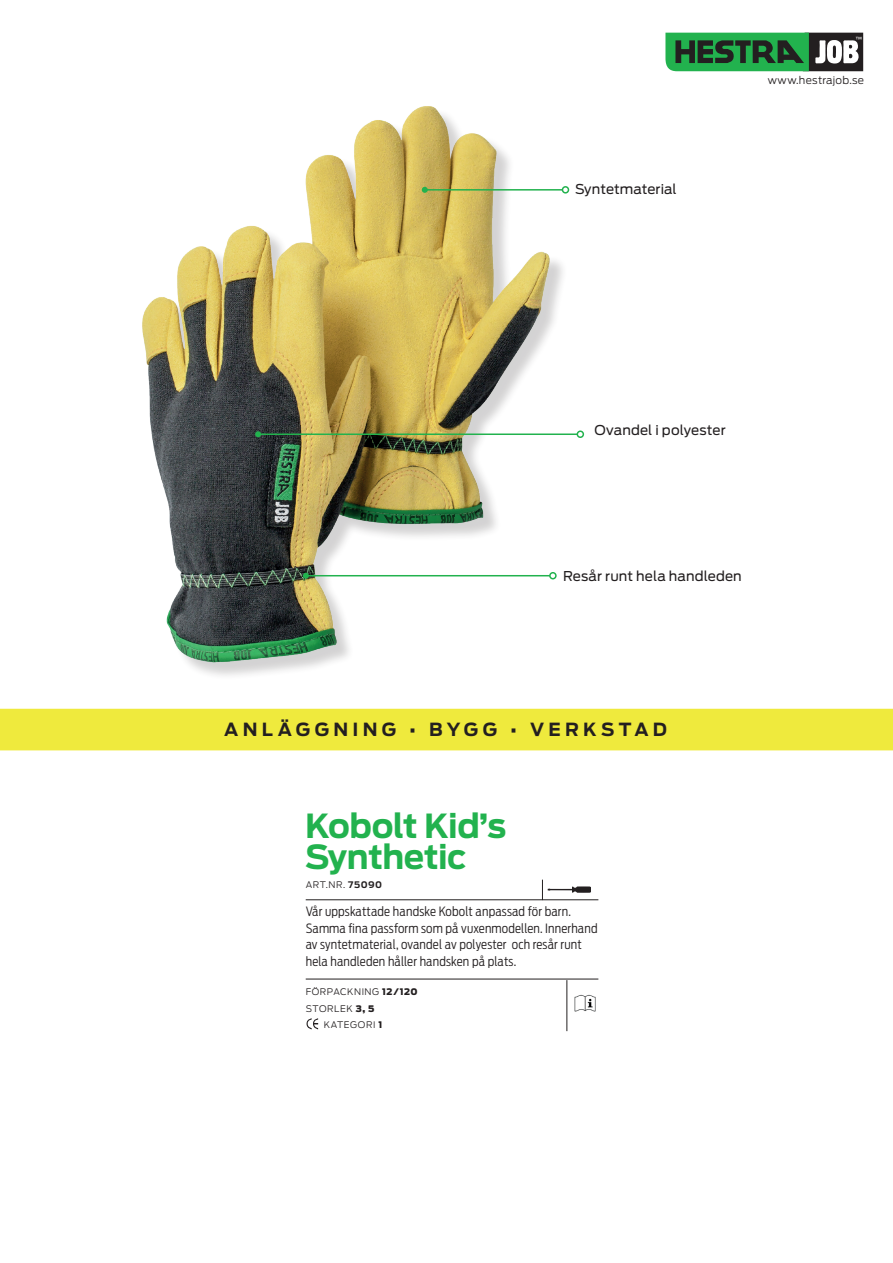
<style>
.page{position:relative;width:893px;height:1263px;background:#fff}
.page>*{position:absolute;margin:0;border:0;box-sizing:border-box;transform-origin:0 0}
.t1{font:700 33px/31.5px "Antenna";letter-spacing:-.02em;color:#22b24e}
.t2{font:700 18px "Antenna";letter-spacing:.24em;color:#231f20}
.t3{font:13.5px "Antenna";letter-spacing:.005em;color:#231f20}
.t4{font:300 12.75px/16.5px "Antenna Cond";letter-spacing:.015em;color:#231f20}
.t5{font:300 10.5px "Antenna";letter-spacing:.02em;color:#231f20}
.t6{font:300 9px "Antenna";letter-spacing:.06em;color:#231f20}
.s1{font-weight:700}
.s2{font-weight:900}
</style>
<div class="page">
<img style="left:142px;top:106px;width:418px;height:569px">
<hr style="left:306px;top:575px;width:244px;height:1px;background:#22b24e">
<svg style="left:303px;top:573px;width:6px;height:6px"></svg>
<div style="left:549px;top:572px;width:8px;height:7px;border:2px solid #22b24e;border-radius:50%"></div>
<hr style="left:425px;top:189px;width:137px;height:2px;background:#22b24e">
<svg style="left:422px;top:187px;width:6px;height:6px"></svg>
<div style="left:562px;top:186px;width:7px;height:8px;border:2px solid #22b24e;border-radius:50%"></div>
<hr style="left:258px;top:433px;width:319px;height:2px;background:#22b24e">
<svg style="left:255px;top:431px;width:6px;height:6px"></svg>
<div style="left:577px;top:430px;width:7px;height:8px;border:2px solid #22b24e;border-radius:50%"></div>
<hr style="left:306px;top:899px;width:292px;height:1px;background:#231f20">
<hr style="left:306px;top:979px;width:292px;height:1px;background:#231f20">
<svg style="left:307px;top:1018px;width:11px;height:11px"></svg>
<hr style="left:567px;top:980px;width:1px;height:51px;background:#231f20">
<img style="left:574px;top:994px;width:22px;height:18px">
<svg style="left:542px;top:880px;width:49px;height:20px"></svg>
<div style="left:0;top:709px;width:893px;height:41px;background:#efea3d"></div>
<svg style="left:665px;top:33px;width:198px;height:38px;background:#387d4d"></svg>
<p class="t3" style="left:575px;top:181px;width:103px">Syntetmaterial</p>
<p class="t5" style="left:768px;top:74px;width:98px">www.hestrajob.se</p>
<p class="t3" style="left:595px;top:422px;width:133px">Ovandel i polyester</p>
<p class="t3" style="left:563px;top:568px;width:180px">Resår runt hela handleden</p>
<h2 class="t2" style="left:224px;top:718px;width:444px">ANLÄGGNING • BYGG • VERKSTAD</h2>
<h1 class="t1" style="left:305px;top:810px;width:203px">Kobolt Kid’s<br>Synthetic</h1>
<p class="t6" style="left:306px;top:879px;width:78px">ART.NR. <span class="s1">75090</span></p>
<p class="t4" style="left:306px;top:904px;width:293px">Vår uppskattade handske Kobolt anpassad för barn.<br>Samma fina passform som på vuxenmodellen. Innerhand av syntetmaterial, ovandel av polyester och resår runt hela handleden håller handsken på plats.</p>
<p class="t6" style="left:306px;top:987px;width:113px">FÖRPACKNING <span class="s2">12/120</span></p>
<p class="t6" style="left:306px;top:1003px;width:70px">STORLEK <span class="s2">3, 5</span></p>
<p class="t6" style="left:324px;top:1019px;width:60px">KATEGORI <span class="s2">1</span></p>
</div>
